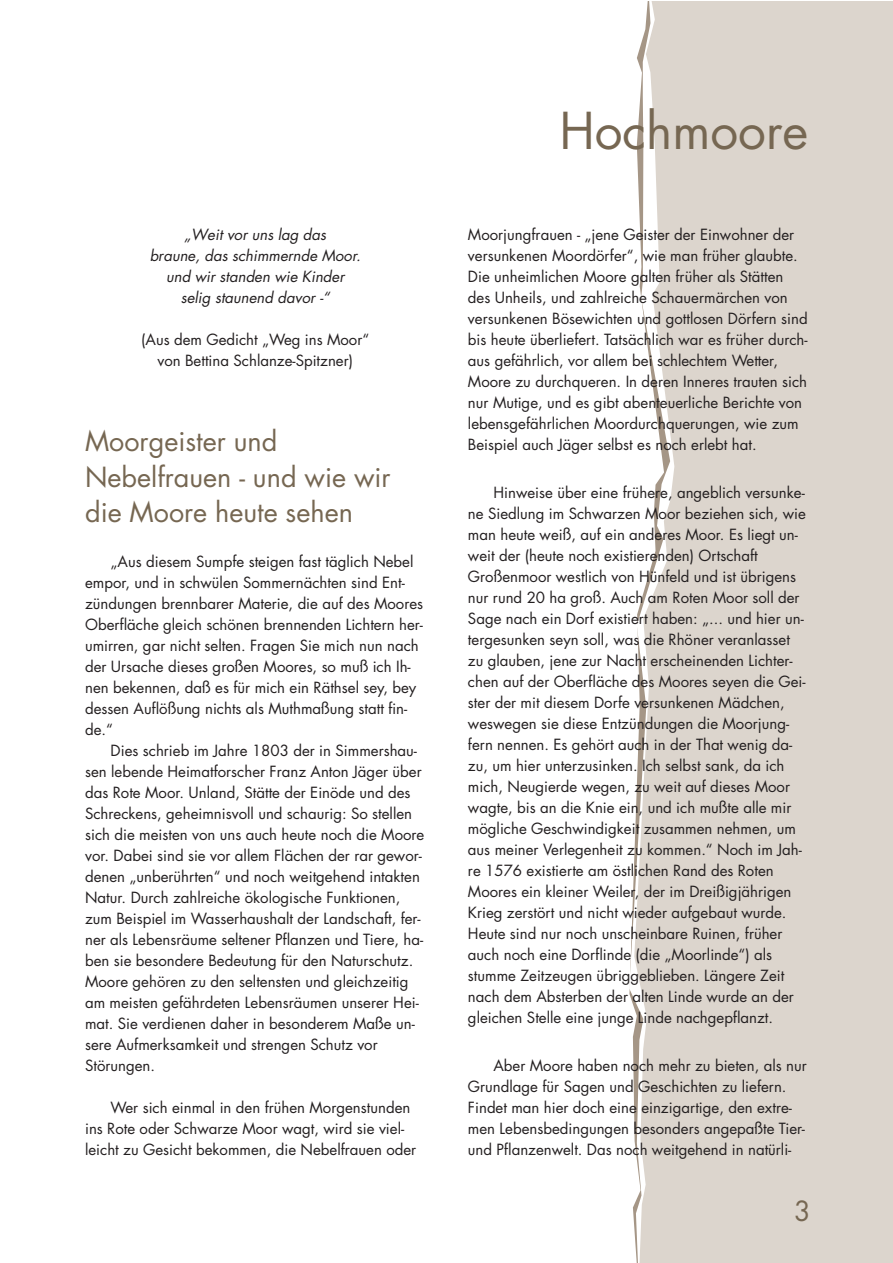
<style>
.page{position:relative;width:893px;height:1263px;background:#fff}
.page>*{position:absolute;margin:0;border:0;box-sizing:border-box;transform-origin:0 0}
.t1{font:49.5px "Futura";color:#766752}
.t2{font:27px/35.4px "Futura";color:#766752}
.t3{font:15px/21px "Futura";color:#231f20}
.t4{font:italic 15px/21px "Futura";color:#231f20;text-align:center}
</style>
<div class="page">
<div style="left:634px;top:2px;width:258px;height:1260px;background:#dcd5cd"></div>
<p class="t4" style="left:150px;top:225px;width:213px">„Weit vor uns lag das<br>braune, das schimmernde Moor. und wir standen wie Kinder selig staunend davor -“</p>
<p class="t3" style="left:141px;top:330px;width:229px;text-align:center">(Aus dem Gedicht „Weg ins Moor“ von Bettina Schlanze-Spitzner)</p>
<h2 class="t2" style="left:85px;top:426px;width:307px">Moorgeister und<br>Nebelfrauen - und wie wir die Moore heute sehen</h2>
<p class="t3" style="left:85px;top:552px;width:339px;text-indent:26px">„Aus diesem Sumpfe steigen fast täglich Nebel empor, und in schwülen Sommernächten sind Ent&shy;zündungen brennbarer Materie, die auf des Moores Oberfläche gleich schönen brennenden Lichtern her&shy;umirren, gar nicht selten. Fragen Sie mich nun nach der Ursache dieses großen Moores, so muß ich Ih&shy;nen bekennen, daß es für mich ein Räthsel sey, bey dessen Auflößung nichts als Muthmaßung statt fin&shy;de.“</p>
<p class="t3" style="left:85px;top:741px;width:341px;text-indent:26px">Dies schrieb im Jahre 1803 der in Simmershau&shy;sen lebende Heimatforscher Franz Anton Jäger über das Rote Moor. Unland, Stätte der Einöde und des Schreckens, geheimnisvoll und schaurig: So stellen sich die meisten von uns auch heute noch die Moore vor. Dabei sind sie vor allem Flächen der rar gewor&shy;denen „unberührten“ und noch weitgehend intakten Natur. Durch zahlreiche ökologische Funktionen, zum Beispiel im Wasserhaushalt der Landschaft, fer&shy;ner als Lebensräume seltener Pflanzen und Tiere, ha&shy;ben sie besondere Bedeutung für den Naturschutz.<br>Moore gehören zu den seltensten und gleichzeitig am meisten gefährdeten Lebensräumen unserer Hei&shy;mat. Sie verdienen daher in besonderem Maße un&shy;sere Aufmerksamkeit und strengen Schutz vor Störungen.</p>
<p class="t3" style="left:85px;top:1098px;width:332px;text-indent:26px">Wer sich einmal in den frühen Morgenstunden ins Rote oder Schwarze Moor wagt, wird sie viel&shy;leicht zu Gesicht bekommen, die Nebelfrauen oder</p>
<h1 class="t1" style="left:559px;top:108px;width:250px">Hochmoore</h1>
<p class="t3" style="left:468px;top:225px;width:341px">Moorjungfrauen - „jene Geister der Einwohner der versunkenen Moordörfer“, wie man früher glaubte.<br>Die unheimlichen Moore galten früher als Stätten des Unheils, und zahlreiche Schauermärchen von versunkenen Bösewichten und gottlosen Dörfern sind bis heute überliefert. Tatsächlich war es früher durch&shy;aus gefährlich, vor allem bei schlechtem Wetter, Moore zu durchqueren. In deren Inneres trauten sich nur Mutige, und es gibt abenteuerliche Berichte von lebensgefährlichen Moordurchquerungen, wie zum Beispiel auch Jäger selbst es noch erlebt hat.</p>
<p class="t3" style="left:468px;top:483px;width:339px;text-indent:26px">Hinweise über eine frühere, angeblich versunke&shy;ne Siedlung im Schwarzen Moor beziehen sich, wie man heute weiß, auf ein anderes Moor. Es liegt un&shy;weit der (heute noch existierenden) Ortschaft Großenmoor westlich von Hünfeld und ist übrigens nur rund 20 ha groß. Auch am Roten Moor soll der Sage nach ein Dorf existiert haben: „... und hier un&shy;tergesunken seyn soll, was die Rhöner veranlasset zu glauben, jene zur Nacht erscheinenden Lichter&shy;chen auf der Oberfläche des Moores seyen die Gei&shy;ster der mit diesem Dorfe versunkenen Mädchen, weswegen sie diese Entzündungen die Moorjung&shy;fern nennen. Es gehört auch in der That wenig da&shy;zu, um hier unterzusinken. Ich selbst sank, da ich mich, Neugierde wegen, zu weit auf dieses Moor wagte, bis an die Knie ein, und ich mußte alle mir mögliche Geschwindigkeit zusammen nehmen, um aus meiner Verlegenheit zu kommen.“ Noch im Jah&shy;re 1576 existierte am östlichen Rand des Roten Moores ein kleiner Weiler, der im Dreißigjährigen Krieg zerstört und nicht wieder aufgebaut wurde.<br>Heute sind nur noch unscheinbare Ruinen, früher auch noch eine Dorflinde (die „Moorlinde“) als stumme Zeitzeugen übriggeblieben. Längere Zeit nach dem Absterben der alten Linde wurde an der gleichen Stelle eine junge Linde nachgepflanzt.</p>
<p class="t3" style="left:468px;top:1056px;width:340px;text-indent:26px">Aber Moore haben noch mehr zu bieten, als nur Grundlage für Sagen und Geschichten zu liefern.<br>Findet man hier doch eine einzigartige, den extre&shy;men Lebensbedingungen besonders angepaßte Tier&shy;und Pflanzenwelt. Das noch weitgehend in natürli-</p>
<h2 class="t2" style="left:794px;top:1196px;width:18px">3</h2>
</div>
